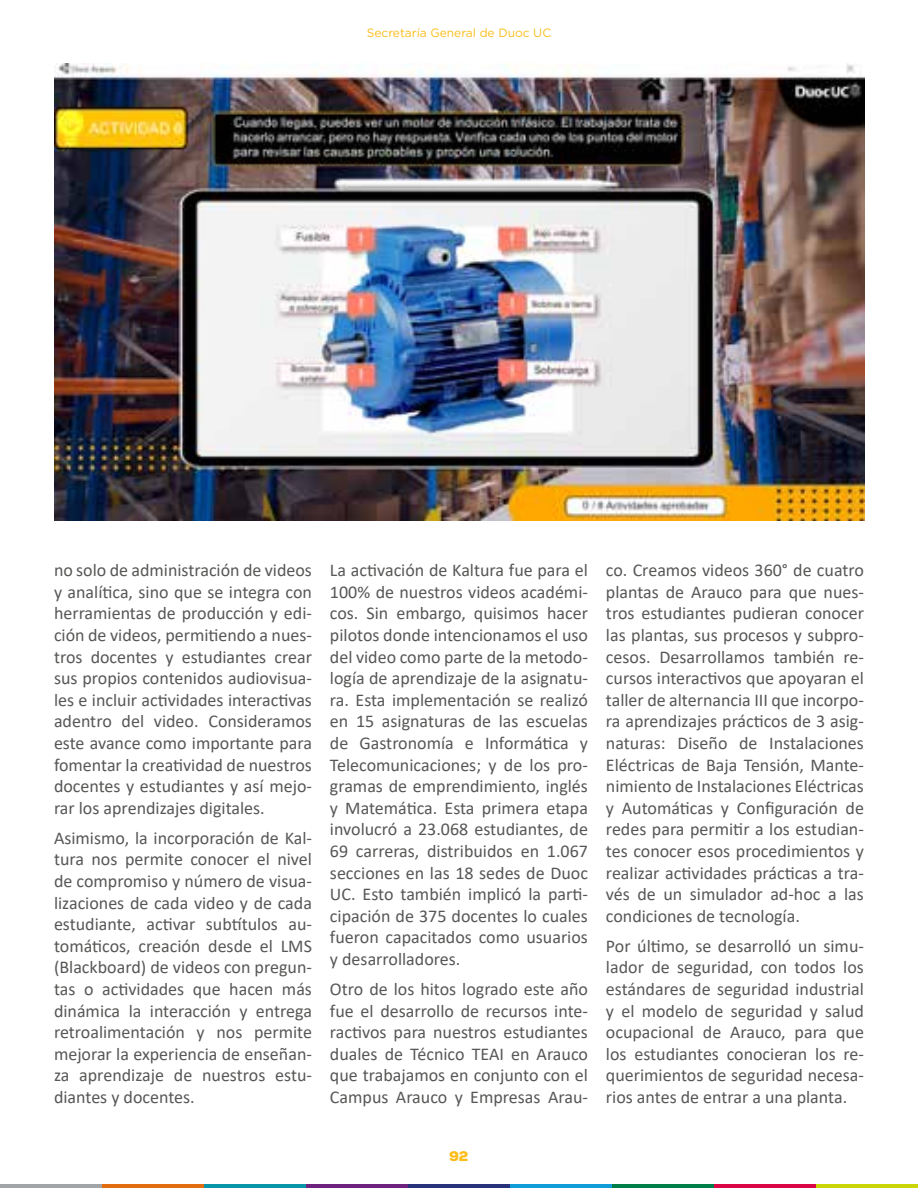
<style>
.page{position:relative;width:918px;height:1188px;background:#fff}
.page>*{position:absolute;margin:0;border:0;box-sizing:border-box;transform-origin:0 0}
.t1{font:18px/21.6px "Calibri";color:#575756;text-align:justify}
.t2{font:900 13.5px "Nexa Rust Sans";color:#fcbd1b}
.t3{font:12px "Gotham";color:#fcbd1b}
</style>
<div class="page">
<hr style="left:0;top:1185px;width:102px;height:3px;background:#a2a5a7">
<hr style="left:102px;top:1185px;width:102px;height:3px;background:#e26c0e">
<hr style="left:204px;top:1185px;width:102px;height:3px;background:#0894a9">
<hr style="left:306px;top:1185px;width:102px;height:3px;background:#6f2380">
<hr style="left:408px;top:1185px;width:102px;height:3px;background:#2a317b">
<hr style="left:510px;top:1185px;width:102px;height:3px;background:#0f9cd8">
<hr style="left:612px;top:1185px;width:102px;height:3px;background:#007e48">
<hr style="left:714px;top:1185px;width:102px;height:3px;background:#dc0647">
<hr style="left:816px;top:1185px;width:102px;height:3px;background:#cad506">
<img style="left:54px;top:64px;width:811px;height:457px">
<p class="t3" style="left:367px;top:25px;width:186px">Secretaría General de Duoc UC</p>
<p class="t1" style="left:54px;top:559px;width:260px">no solo de administración de videos y analítica, sino que se integra con herramientas de producción y edi&shy;ción de videos, permitiendo a nues&shy;tros docentes y estudiantes crear sus propios contenidos audiovisua&shy;les e incluir actividades interactivas adentro del video. Consideramos este avance como importante para fomentar la creatividad de nuestros docentes y estudiantes y así mejo&shy;rar los aprendizajes digitales.</p>
<p class="t1" style="left:54px;top:827px;width:260px">Asimismo, la incorporación de Kal&shy;tura nos permite conocer el nivel de compromiso y número de visua&shy;lizaciones de cada video y de cada estudiante, activar subtítulos au&shy;tomáticos, creación desde el LMS (Blackboard) de videos con pregun&shy;tas o actividades que hacen más dinámica la interacción y entrega retroalimentación y nos permite mejorar la experiencia de enseñan&shy;za aprendizaje de nuestros estu&shy;diantes y docentes.</p>
<p class="t1" style="left:330px;top:559px;width:260px">La activación de Kaltura fue para el 100% de nuestros videos académi&shy;cos. Sin embargo, quisimos hacer pilotos donde intencionamos el uso del video como parte de la metodo&shy;logía de aprendizaje de la asignatu&shy;ra. Esta implementación se realizó en 15 asignaturas de las escuelas de Gastronomía e Informática y Telecomunicaciones; y de los pro&shy;gramas de emprendimiento, inglés y Matemática. Esta primera etapa involucró a 23.068 estudiantes, de 69 carreras, distribuidos en 1.067 secciones en las 18 sedes de Duoc UC. Esto también implicó la parti&shy;cipación de 375 docentes lo cuales fueron capacitados como usuarios y desarrolladores.</p>
<p class="t1" style="left:330px;top:978px;width:260px">Otro de los hitos logrado este año fue el desarrollo de recursos inte&shy;ractivos para nuestros estudiantes duales de Técnico TEAI en Arauco que trabajamos en conjunto con el Campus Arauco y Empresas Arau-</p>
<p class="t2" style="left:449px;top:1147px;width:21px">92</p>
<p class="t1" style="left:606px;top:559px;width:260px">co. Creamos videos 360° de cuatro plantas de Arauco para que nues&shy;tros estudiantes pudieran conocer las plantas, sus procesos y subpro&shy;cesos. Desarrollamos también re&shy;cursos interactivos que apoyaran el taller de alternancia III que incorpo&shy;ra aprendizajes prácticos de 3 asig&shy;naturas: Diseño de Instalaciones Eléctricas de Baja Tensión, Mante&shy;nimiento de Instalaciones Eléctricas y Automáticas y Configuración de redes para permitir a los estudian&shy;tes conocer esos procedimientos y realizar actividades prácticas a tra&shy;vés de un simulador ad-hoc a las condiciones de tecnología.</p>
<p class="t1" style="left:606px;top:935px;width:260px">Por último, se desarrolló un simu&shy;lador de seguridad, con todos los estándares de seguridad industrial y el modelo de seguridad y salud ocupacional de Arauco, para que los estudiantes conocieran los re&shy;querimientos de seguridad necesa&shy;rios antes de entrar a una planta.</p>
</div>
